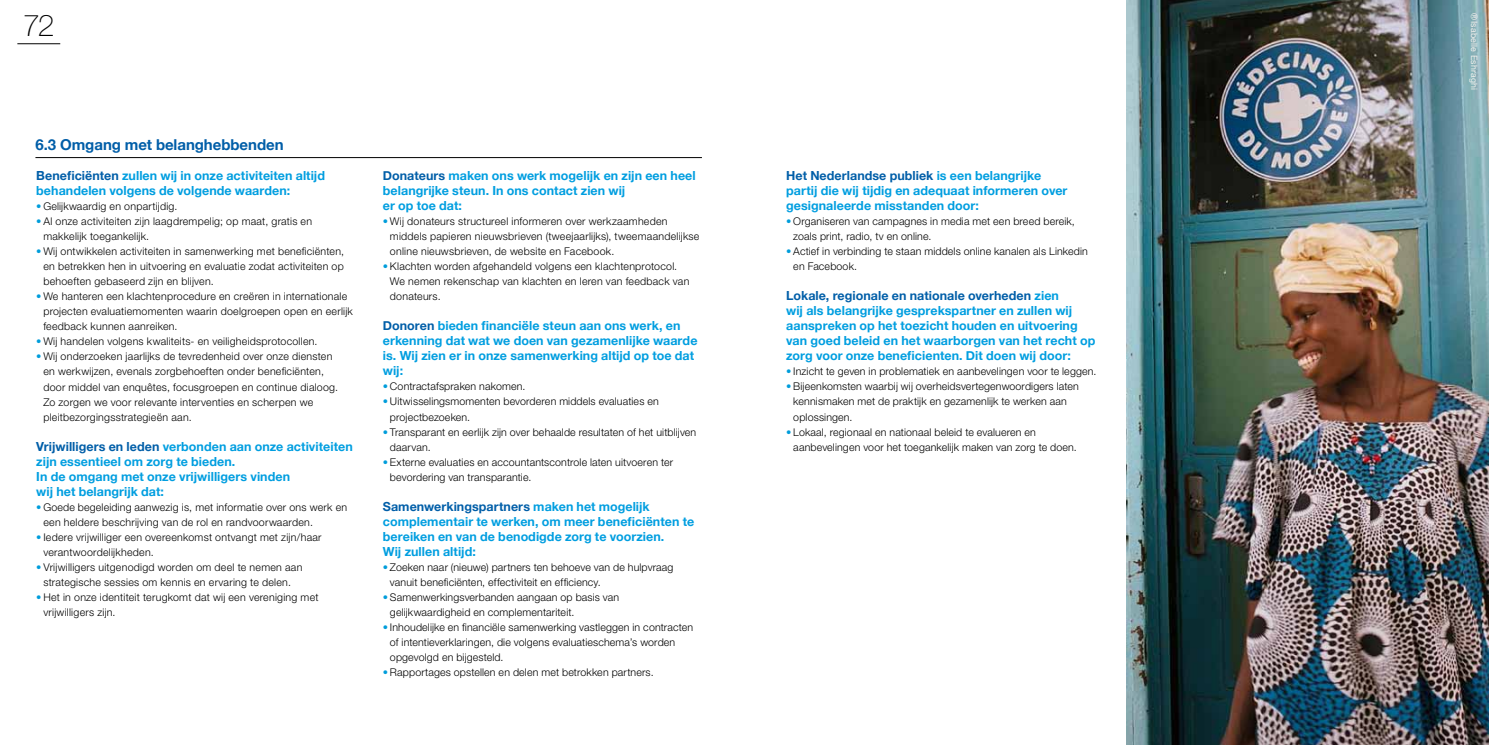
<style>
.page{position:relative;width:1489px;height:745px;background:#fff}
.page>*{position:absolute;margin:0;border:0;box-sizing:border-box;transform-origin:0 0}
.t1{font:100 30px "Helvetica Neue LT Std";color:#000}
.t2{font:700 15px "Helvetica Neue";letter-spacing:-.005em;color:#005ea8}
.t3{font:700 12.5px/15px "Helvetica Neue";letter-spacing:.005em;color:#009ee0}
.t4{font:300 10.62px/15px "Helvetica Neue LT Std";letter-spacing:.015em;color:#000}
.t5{font:8.75px "Helvetica Neue";letter-spacing:.02em;color:#f1f1ee}
.s1{color:#005ea8}
.s2{color:#009ddb}
</style>
<div class="page">
<hr style="left:17px;top:43px;width:43px;height:1px;background:#000">
<img style="left:1126px;top:0;width:362px;height:744px">
<hr style="left:35px;top:157px;width:667px;height:1px;background:#000">
<h1 class="t1" style="left:23px;top:8px;width:33px">72</h1>
<h2 class="t2" style="left:35px;top:135px;width:250px">6.3 Omgang met belanghebbenden</h2>
<p class="t3" style="left:36px;top:168px;width:290px"><span class="s1">Beneficiënten</span> zullen wij in onze activiteiten altijd behandelen volgens de volgende waarden:</p>
<p class="t4" style="left:36px;top:199px;width:143px"><span class="s2">•</span> Gelijkwaardig en onpartijdig.</p>
<p class="t4" style="left:43px;top:214px;width:270px;text-indent:-7px"><span class="s2">•</span> Al onze activiteiten zijn laagdrempelig; op maat, gratis en makkelijk toegankelijk.</p>
<p class="t4" style="left:43px;top:244px;width:302px;text-align:justify;text-indent:-7px"><span class="s2">•</span> Wij ontwikkelen activiteiten in samenwerking met beneficiënten, en betrekken hen in uitvoering en evaluatie zodat activiteiten op behoeften gebaseerd zijn en blijven.</p>
<p class="t4" style="left:43px;top:289px;width:311px;text-indent:-7px"><span class="s2">•</span> We hanteren een klachtenprocedure en creëren in internationale projecten evaluatiemomenten waarin doelgroepen open en eerlijk feedback kunnen aanreiken.</p>
<p class="t4" style="left:36px;top:334px;width:283px"><span class="s2">•</span> Wij handelen volgens kwaliteits- en veiligheidsprotocollen.</p>
<p class="t4" style="left:43px;top:349px;width:296px;text-indent:-7px"><span class="s2">•</span> Wij onderzoeken jaarlijks de tevredenheid over onze diensten en werkwijzen, evenals zorgbehoeften onder beneficiënten, door middel van enquêtes, focusgroepen en continue dialoog.<br>Zo zorgen we voor relevante interventies en scherpen we pleitbezorgingsstrategieën aan.</p>
<p class="t3" style="left:36px;top:438px;width:318px"><span class="s1">Vrijwilligers en leden</span> verbonden aan onze activiteiten zijn essentieel om zorg te bieden.<br>In de omgang met onze vrijwilligers vinden<br>wij het belangrijk dat:</p>
<p class="t4" style="left:43px;top:499px;width:305px;text-indent:-7px"><span class="s2">•</span> Goede begeleiding aanwezig is, met informatie over ons werk en een heldere beschrijving van de rol en randvoorwaarden.</p>
<p class="t4" style="left:43px;top:529px;width:280px;text-indent:-7px"><span class="s2">•</span> Iedere vrijwilliger een overeenkomst ontvangt met zijn/haar verantwoordelijkheden.</p>
<p class="t4" style="left:36px;top:559px;width:268px;text-align:center"><span class="s2">•</span> Vrijwilligers uitgenodigd worden om deel te nemen aan strategische sessies om kennis en ervaring te delen.</p>
<p class="t4" style="left:43px;top:589px;width:277px;text-indent:-7px"><span class="s2">•</span> Het in onze identiteit terugkomt dat wij een vereniging met vrijwilligers zijn.</p>
<p class="t3" style="left:383px;top:168px;width:314px"><span class="s1">Donateurs</span> maken ons werk mogelijk en zijn een heel belangrijke steun. In ons contact zien wij<br>er op toe dat:</p>
<p class="t4" style="left:390px;top:214px;width:311px;text-indent:-7px"><span class="s2">•</span> Wij donateurs structureel informeren over werkzaamheden middels papieren nieuwsbrieven (tweejaarlijks), tweemaandelijkse online nieuwsbrieven, de website en Facebook.</p>
<p class="t4" style="left:390px;top:259px;width:301px;text-indent:-7px"><span class="s2">•</span> Klachten worden afgehandeld volgens een klachtenprotocol.<br>We nemen rekenschap van klachten en leren van feedback van donateurs.</p>
<p class="t3" style="left:383px;top:318px;width:316px"><span class="s1">Donoren</span> bieden financiële steun aan ons werk, en erkenning dat wat we doen van gezamenlijke waarde is. Wij zien er in onze samenwerking altijd op toe dat wij:</p>
<p class="t4" style="left:383px;top:379px;width:144px"><span class="s2">•</span> Contractafspraken nakomen.</p>
<p class="t4" style="left:390px;top:394px;width:270px;text-indent:-7px"><span class="s2">•</span> Uitwisselingsmomenten bevorderen middels evaluaties en projectbezoeken.</p>
<p class="t4" style="left:390px;top:424px;width:308px;text-indent:-7px"><span class="s2">•</span> Transparant en eerlijk zijn over behaalde resultaten of het uitblijven daarvan.</p>
<p class="t4" style="left:390px;top:454px;width:285px;text-indent:-7px"><span class="s2">•</span> Externe evaluaties en accountantscontrole laten uitvoeren ter bevordering van transparantie.</p>
<p class="t3" style="left:383px;top:498px;width:313px"><span class="s1">Samenwerkingspartners</span> maken het mogelijk complementair te werken, om meer beneficiënten te bereiken en van de benodigde zorg te voorzien.<br>Wij zullen altijd:</p>
<p class="t4" style="left:390px;top:559px;width:285px;text-indent:-7px"><span class="s2">•</span> Zoeken naar (nieuwe) partners ten behoeve van de hulpvraag vanuit beneficiënten, effectiviteit en efficiency.</p>
<p class="t4" style="left:390px;top:589px;width:231px;text-indent:-7px"><span class="s2">•</span> Samenwerkingsverbanden aangaan op basis van gelijkwaardigheid en complementariteit.</p>
<p class="t4" style="left:390px;top:619px;width:305px;text-indent:-7px"><span class="s2">•</span> Inhoudelijke en financiële samenwerking vastleggen in contracten of intentieverklaringen, die volgens evaluatieschema’s worden opgevolgd en bijgesteld.</p>
<p class="t4" style="left:383px;top:664px;width:272px"><span class="s2">•</span> Rapportages opstellen en delen met betrokken partners.</p>
<p class="t3" style="left:786px;top:168px;width:283px"><span class="s1">Het Nederlandse publiek</span> is een belangrijke partij die wij tijdig en adequaat informeren over gesignaleerde misstanden door:</p>
<p class="t4" style="left:793px;top:214px;width:283px;text-indent:-7px"><span class="s2">•</span> Organiseren van campagnes in media met een breed bereik, zoals print, radio, tv en online.</p>
<p class="t4" style="left:793px;top:244px;width:296px;text-indent:-7px"><span class="s2">•</span> Actief in verbinding te staan middels online kanalen als Linkedin en Facebook.</p>
<p class="t3" style="left:786px;top:288px;width:310px"><span class="s1">Lokale, regionale en nationale overheden</span> zien<br>wij als belangrijke gesprekspartner en zullen wij aanspreken op het toezicht houden en uitvoering van goed beleid en het waarborgen van het recht op zorg voor onze beneficienten. Dit doen wij door:</p>
<p class="t4" style="left:786px;top:364px;width:312px"><span class="s2">•</span> Inzicht te geven in problematiek en aanbevelingen voor te leggen.</p>
<p class="t4" style="left:793px;top:379px;width:287px;text-indent:-7px"><span class="s2">•</span> Bijeenkomsten waarbij wij overheidsvertegenwoordigers laten kennismaken met de praktijk en gezamenlijk te werken aan oplossingen.</p>
<p class="t4" style="left:793px;top:424px;width:285px;text-indent:-7px"><span class="s2">•</span> Lokaal, regionaal en nationaal beleid te evalueren en aanbevelingen voor het toegankelijk maken van zorg te doen.</p>
<p class="t5" style="left:1479px;top:12px;width:79px;rotate:90deg">® Isabelle Eshraghi</p>
</div>
